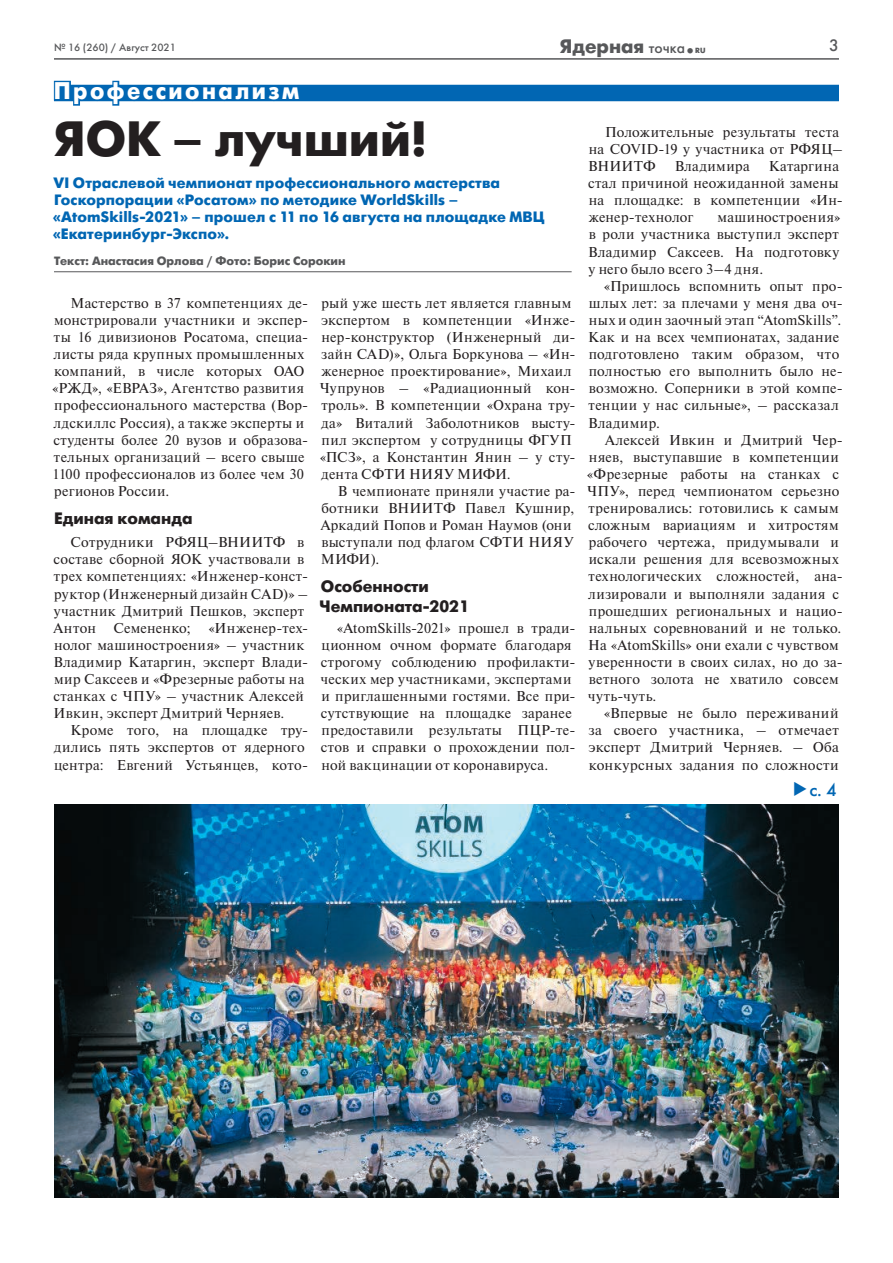
<style>
.page{position:relative;width:893px;height:1263px;background:#fff}
.page>*{position:absolute;margin:0;border:0;box-sizing:border-box;transform-origin:0 0}
.t1{font:700 49.5px "Futuris C";color:#231f20}
.t2{font:700 24px "Futuris C";letter-spacing:.11em;color:#fff;scale:.93 1}
.t3{font:700 19.5px "Futuris C";color:#57585a}
.t4{font:18px "Futuris C";color:#0166b3}
.t5{font:700 16.5px/19.5px "Futuris C";color:#231f20}
.t6{font:16.5px "Futuris C";color:#57585a}
.t7{font:700 15px/17.1px "Futuris C";letter-spacing:.01em;color:#0166b3}
.t8{font:14.25px/17.1px "Newton I";letter-spacing:.025em;color:#231f20}
.t9{font:700 12px "Futuris C";color:#57585a}
.t10{font:10.5px "Futuris C";color:#57585a}
.s1{font-weight:400;font-size:15px}
.s2{font-size:7.5px}
</style>
<div class="page">
<hr style="left:54px;top:58px;width:785px;height:2px;background:#57585a">
<div style="left:54px;top:85px;width:785px;height:16px;background:#0166b3"></div>
<svg style="left:53px;top:80px;width:249px;height:26px"></svg>
<hr style="left:54px;top:271px;width:518px;height:1px;background:#57585a">
<img style="left:54px;top:805px;width:785px;height:392px">
<p class="t10" style="left:54px;top:41px;width:123px">№ 16 (260) / Август 2021</p>
<h3 class="t3" style="left:560px;top:35px;width:147px">Ядерная <span class="s1">точка</span><sub>•</sub><span class="s2">RU</span></h3>
<p class="t6" style="left:829px;top:36px;width:11px">3</p>
<h2 class="t2" style="left:54px;top:77px;width:265px">Профессионализм</h2>
<h1 class="t1" style="left:54px;top:112px;width:375px">ЯОК – лучший!</h1>
<p class="t7" style="left:53px;top:175px;width:493px">VI Отраслевой чемпионат профессионального мастерства Госкорпорации «Росатом» по методике WorldSkills – «AtomSkills-2021» – прошел с 11 по 16 августа на площадке МВЦ «Екатеринбург-Экспо».</p>
<p class="t9" style="left:54px;top:255px;width:293px">Текст: Анастасия Орлова / Фото: Борис Сорокин</p>
<p class="t8" style="left:320px;top:295px;width:257px">рый уже шесть лет является главным экспертом в компетенции «Инже&shy;нер-конструктор (Инженерный ди&shy;зайн CAD)», Ольга Боркунова – «Ин&shy;женерное проектирование», Михаил<br>Чупрунов – «Радиационный кон&shy;троль». В компетенции «Охрана тру&shy;да» Виталий Заболотников высту&shy;пил экспертом у сотрудницы ФГУП «ПСЗ», а Константин Янин – у сту&shy;дента СФТИ НИЯУ МИФИ.</p>
<p class="t8" style="left:321px;top:483px;width:256px;text-indent:17px">В чемпионате приняли участие ра&shy;ботники ВНИИТФ Павел Кушнир,<br>Аркадий Попов и Роман Наумов (они выступали под флагом СФТИ НИЯУ<br>МИФИ).</p>
<p class="t5" style="left:319px;top:577px;width:151px">Особенности<br>Чемпионата-2021</p>
<p class="t8" style="left:321px;top:620px;width:256px;text-indent:16px">«AtomSkills-2021» прошел в тради&shy;ционном очном формате благодаря строгому соблюдению профилакти&shy;ческих мер участниками, экспертами и приглашенными гостями. Все при&shy;сутствующие на площадке заранее предоставили результаты ПЦР-те&shy;стов и справки о прохождении пол&shy;ной вакцинации от коронавируса.</p>
<p class="t8" style="left:52px;top:295px;width:257px;text-indent:18px">Мастерство в 37 компетенциях де&shy;монстрировали участники и экспер&shy;ты 16 дивизионов Росатома, специа&shy;листы ряда крупных промышленных компаний, в числе которых ОАО «РЖД», «ЕВРАЗ», Агентство развития профессионального мастерства (Вор&shy;лдскиллс Россия), а также эксперты и студенты более 20 вузов и образова&shy;тельных организаций – всего свыше 1100 профессионалов из более чем 30 регионов России.</p>
<p class="t5" style="left:54px;top:509px;width:140px">Единая команда</p>
<p class="t8" style="left:53px;top:534px;width:256px;text-indent:17px">Сотрудники РФЯЦ–ВНИИТФ в составе сборной ЯОК участвовали в трех компетенциях: «Инженер-конст&shy;руктор (Инженерный дизайн CAD)» – участник Дмитрий Пешков, эксперт Антон Семененко; «Инженер-тех&shy;нолог машиностроения» – участник Владимир Катаргин, эксперт Влади&shy;мир Саксеев и «Фрезерные работы на станках с ЧПУ» – участник Алексей Ивкин, эксперт Дмитрий Черняев.</p>
<p class="t8" style="left:54px;top:722px;width:256px;text-indent:16px">Кроме того, на площадке тру&shy;дились пять экспертов от ядерного центра: Евгений Устьянцев, кото-</p>
<p class="t8" style="left:588px;top:124px;width:256px;text-indent:17px">Положительные результаты теста на COVID-19 у участника от РФЯЦ–<br>ВНИИТФ</p>
<p class="t8" style="left:675px;top:158px;width:76px">Владимира</p>
<p class="t8" style="left:588px;top:158px;width:256px;text-indent:181px">Катаргина стал причиной неожиданной замены на площадке: в компетенции «Ин&shy;женер-технолог</p>
<p class="t8" style="left:588px;top:209px;width:254px;text-align:justify;text-indent:129px">машиностроения» в роли участника выступил эксперт Владимир Саксеев. На подготовку у него было всего 3–4 дня.</p>
<p class="t8" style="left:588px;top:278px;width:256px;text-indent:16px">«Пришлось вспомнить опыт про&shy;шлых лет: за плечами у меня два оч&shy;ных и один заочный этап “AtomSkills”.<br>Как и на всех чемпионатах, задание подготовлено таким образом, что полностью его выполнить было не&shy;возможно. Соперники в этой компе&shy;тенции у нас сильные», – рассказал<br>Владимир.</p>
<p class="t8" style="left:587px;top:431px;width:257px;text-indent:18px">Алексей Ивкин и Дмитрий Чер&shy;няев, выступавшие в компетенции «Фрезерные работы на станках с<br>ЧПУ», перед чемпионатом серьезно тренировались: готовились к самым сложным вариациям и хитростям рабочего чертежа, придумывали и искали решения для всевозможных технологических сложностей, ана&shy;лизировали и выполняли задания с прошедших региональных и нацио&shy;нальных соревнований и не только.<br>На «AtomSkills» они ехали с чувством уверенности в своих силах, но до за&shy;ветного золота не хватило совсем чуть-чуть.</p>
<p class="t8" style="left:589px;top:705px;width:252px;text-align:justify;text-indent:15px">«Впервые не было переживаний за своего участника, – отмечает эксперт Дмитрий Черняев. – Оба конкурсных задания по сложности</p>
<p class="t4" style="left:809px;top:778px;width:29px">с. 4</p>
</div>
